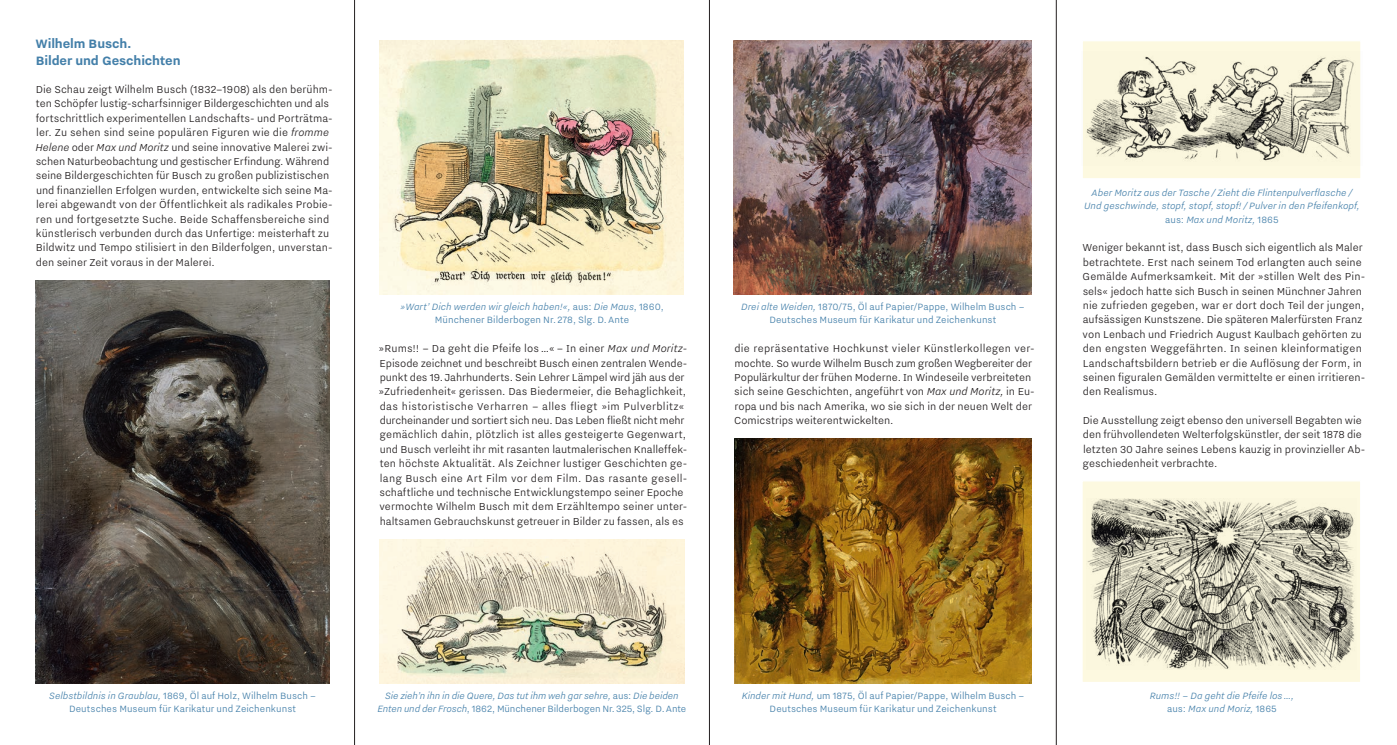
<style>
.page{position:relative;width:1397px;height:745px;background:#fff}
.page>*{position:absolute;margin:0;border:0;box-sizing:border-box;transform-origin:0 0}
.t1{font:700 15px/16.2px "Nitti Grotesk";letter-spacing:-.01em;color:#437fa9}
.t2{font:300 12.5px/14.4px "Nitti Grotesk";color:#231f20}
.t3{font:300 11.25px/13.1px "Nitti Grotesk";letter-spacing:.005em;color:#437fa9;text-align:center}
.t4{font:italic 300 11.25px/13.1px "Nitti Grotesk";color:#437fa9;text-align:center}
.s1{font-style:italic}
.s2{font-style:normal}
</style>
<div class="page">
<div style="left:1081px;top:40px;width:280px;height:139px;background:#fdf9e0;border:1px solid #fff"></div>
<div style="left:1081px;top:480px;width:279px;height:202px;background:#fdf9e0;border:1px solid #fff"></div>
<img style="left:379px;top:539px;width:305px;height:143px">
<img style="left:36px;top:280px;width:294px;height:403px">
<img style="left:734px;top:438px;width:297px;height:244px">
<img style="left:733px;top:40px;width:298px;height:255px">
<img style="left:379px;top:40px;width:304px;height:254px">
<img style="left:1081px;top:52px;width:280px;height:114px">
<img style="left:1087px;top:498px;width:268px;height:171px">
<hr style="left:354px;top:0;width:1px;height:744px;background:#231f20">
<hr style="left:709px;top:0;width:1px;height:744px;background:#231f20">
<hr style="left:1055px;top:0;width:1px;height:744px;background:#231f20">
<p class="t1" style="left:35px;top:35px;width:146px">Wilhelm Busch.<br>Bilder und Geschichten</p>
<p class="t2" style="left:36px;top:82px;width:299px">Die Schau zeigt Wilhelm Busch (1832–1908) als den berühm&shy;ten Schöpfer lustig-scharfsinniger Bildergeschichten und als fortschrittlich experimentellen Landschafts- und Porträtma&shy;ler. Zu sehen sind seine populären Figuren wie die <span class="s1">fromme Helene</span> oder <span class="s1">Max und Moritz</span> und seine innovative Malerei zwi&shy;schen Naturbeobachtung und gestischer Erfindung. Während seine Bildergeschichten für Busch zu großen publizistischen und finanziellen Erfolgen wurden, entwickelte sich seine Ma&shy;lerei abgewandt von der Öffentlichkeit als radikales Probie&shy;ren und fortgesetzte Suche. Beide Schaffensbereiche sind künstlerisch verbunden durch das Unfertige: meisterhaft zu Bildwitz und Tempo stilisiert in den Bilderfolgen, unverstan&shy;den seiner Zeit voraus in der Malerei.</p>
<p class="t3" style="left:741px;top:300px;width:285px"><span class="s1">Drei alte Weiden,</span> 1870/75, Öl auf Papier/Pappe, Wilhelm Busch –<br>Deutsches Museum für Karikatur und Zeichenkunst</p>
<p class="t3" style="left:400px;top:300px;width:265px"><span class="s1">»Wart’ Dich werden wir gleich haben!«,</span> aus: <span class="s1">Die Maus</span>, 1860,<br>Münchener Bilderbogen Nr. 278, Slg. D.Ante</p>
<p class="t2" style="left:378px;top:341px;width:310px">»Rums!! – Da geht die Pfeife los…« – In einer <span class="s1">Max und Moritz-</span>Episode zeichnet und beschreibt Busch einen zentralen Wende&shy;punkt des 19.Jahrhunderts. Sein Lehrer Lämpel wird jäh aus der »Zufriedenheit« gerissen. Das Biedermeier, die Behaglichkeit, das historistische Verharren – alles fliegt »im Pulverblitz« durcheinander und sortiert sich neu. Das Leben fließt nicht mehr gemächlich dahin, plötzlich ist alles gesteigerte Gegenwart, und Busch verleiht ihr mit rasanten lautmalerischen Knalleffek&shy;ten höchste Aktualität. Als Zeichner lustiger Geschichten ge&shy;lang Busch eine Art Film vor dem Film. Das rasante gesell&shy;schaftliche und technische Entwicklungstempo seiner Epoche vermochte Wilhelm Busch mit dem Erzähltempo seiner unter&shy;haltsamen Gebrauchskunst getreuer in Bilder zu fassen, als es</p>
<p class="t2" style="left:734px;top:341px;width:302px">die repräsentative Hochkunst vieler Künstlerkollegen ver&shy;mochte. So wurde Wilhelm Busch zum großen Wegbereiter der Populärkultur der frühen Moderne. In Windeseile verbreiteten sich seine Geschichten, angeführt von <span class="s1">Max und Moritz,</span> in Eu&shy;ropa und bis nach Amerika, wo sie sich in der neuen Welt der Comicstrips weiterentwickelten.</p>
<p class="t4" style="left:1083px;top:186px;width:277px">Aber Moritz aus der Tasche / Zieht die Flintenpulverflasche /<br>Und geschwinde, stopf, stopf, stopf! / Pulver in den Pfeifenkopf, <span class="s2">aus:</span> Max und Moritz, <span class="s2">1865</span></p>
<p class="t2" style="left:1082px;top:240px;width:284px">Weniger bekannt ist, dass Busch sich eigentlich als Maler betrachtete. Erst nach seinem Tod erlangten auch seine Gemälde Aufmerksamkeit. Mit der »stillen Welt des Pin&shy;sels« jedoch hatte sich Busch in seinen Münchner Jahren nie zufrieden gegeben, war er dort doch Teil der jungen, aufsässigen Kunstszene. Die späteren Malerfürsten Franz von Lenbach und Friedrich August Kaulbach gehörten zu den engsten Weggefährten. In seinen kleinformatigen Landschaftsbildern betrieb er die Auflösung der Form, in seinen figuralen Gemälden vermittelte er einen irritieren&shy;den Realismus.</p>
<p class="t2" style="left:1082px;top:412px;width:284px">Die Ausstellung zeigt ebenso den universell Begabten wie den frühvollendeten Welterfolgskünstler, der seit 1878 die letzten 30 Jahre seines Lebens kauzig in provinzieller Ab&shy;geschiedenheit verbrachte.</p>
<p class="t3" style="left:49px;top:688px;width:268px"><span class="s1">Selbstbildnis in Graublau,</span> 1869, Öl auf Holz, Wilhelm Busch –<br>Deutsches Museum für Karikatur und Zeichenkunst</p>
<p class="t3" style="left:741px;top:688px;width:284px"><span class="s1">Kinder mit Hund,</span> um 1875, Öl auf Papier/Pappe, Wilhelm Busch –<br>Deutsches Museum für Karikatur und Zeichenkunst</p>
<p class="t4" style="left:377px;top:688px;width:310px">Sie zieh’n ihn in die Quere, Das tut ihm weh gar sehre, <span class="s2">aus:</span> Die beiden<br>Enten und der Frosch<span class="s2">, 1862, Münchener Bilderbogen Nr.325, Slg. D.Ante</span></p>
<p class="t4" style="left:1149px;top:688px;width:146px">Rums!! – Da geht die Pfeife los…, <span class="s2">aus:</span> Max und Moriz, <span class="s2">1865</span></p>
</div>
